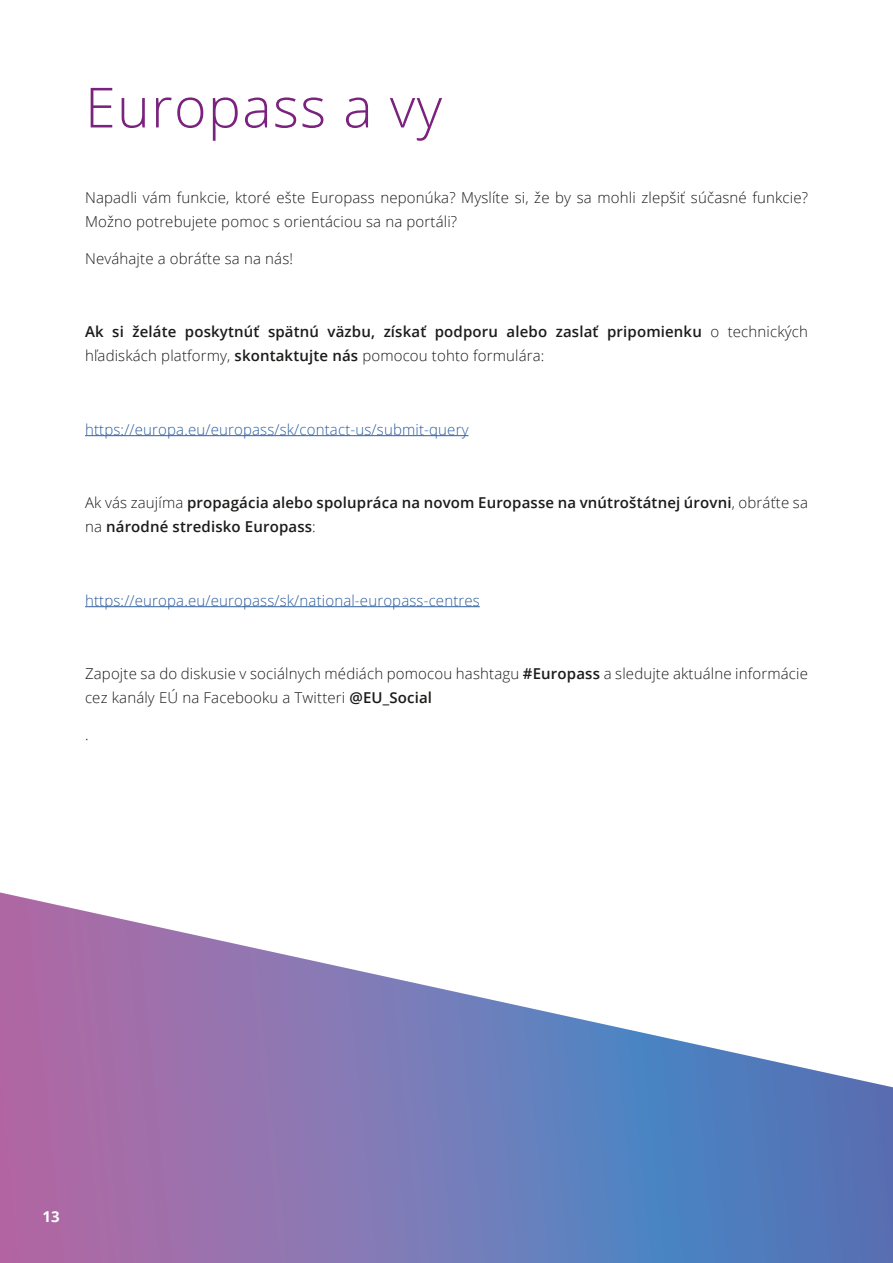
<style>
.page{position:relative;width:893px;height:1263px;background:#fff}
.page>*{position:absolute;margin:0;border:0;box-sizing:border-box;transform-origin:0 0}
.Page_Headings{font:300 55.35px "Open Sans";letter-spacing:.025em;color:#7a227e}
.Body{font:300 15px/24px "Open Sans";letter-spacing:.01em;color:#1b1b1a}
.Body-2{font:600 15px/24px "Open Sans";letter-spacing:.01em;color:#1b1b1a}
.Body-3{font:300 15px "Open Sans";letter-spacing:.01em;color:#2e5e9e}
.t1{font:700 15px "Open Sans";color:#fff}
.s1{font-weight:300}
.s2{font-weight:600}
</style>
<div class="page">
<svg style="left:0;top:892px;width:893px;height:371px"></svg>
<hr style="left:85px;top:435px;width:383px;height:1px;background:#2e5e9e">
<hr style="left:85px;top:606px;width:395px;height:1px;background:#2e5e9e">
<p class="Page_Headings" style="left:85px;top:69px;width:359px">Europass a vy</p>
<p class="Body" style="left:85px;top:185px;width:724px">Napadli vám funkcie, ktoré ešte Europass neponúka? Myslíte si, že by sa mohli zlepšiť súčasné funkcie?<br>Možno potrebujete pomoc s orientáciou sa na portáli?</p>
<p class="Body" style="left:85px;top:246px;width:210px">Neváhajte a obráťte sa na nás!</p>
<p class="Body-2" style="left:85px;top:319px;width:724px">Ak si želáte poskytnúť spätnú väzbu, získať podporu alebo zaslať pripomienku <span class="s1">o technických hľadiskách platformy,</span> skontaktujte nás <span class="s1">pomocou tohto formulára:</span></p>
<p class="Body-3" style="left:85px;top:419px;width:385px">https://europa.eu/europass/sk/contact-us/submit-query</p>
<p class="Body-2" style="left:85px;top:490px;width:724px"><span class="s1">Ak vás zaujíma</span> propagácia alebo spolupráca na novom Europasse na vnútroštátnej úrovni<span class="s1">, obráťte sa na</span> národné stredisko Europass<span class="s1">:</span></p>
<p class="Body-3" style="left:85px;top:590px;width:396px">https://europa.eu/europass/sk/national-europass-centres</p>
<p class="Body" style="left:85px;top:661px;width:724px">Zapojte sa do diskusie v sociálnych médiách pomocou hashtagu <span class="s2">#Europass</span> a sledujte aktuálne informácie cez kanály EÚ na Facebooku a Twitteri <span class="s2">@EU_Social</span></p>
<p class="Body" style="left:85px;top:722px;width:5px">.</p>
<p class="t1" style="left:43px;top:1205px;width:19px">13</p>
</div>
